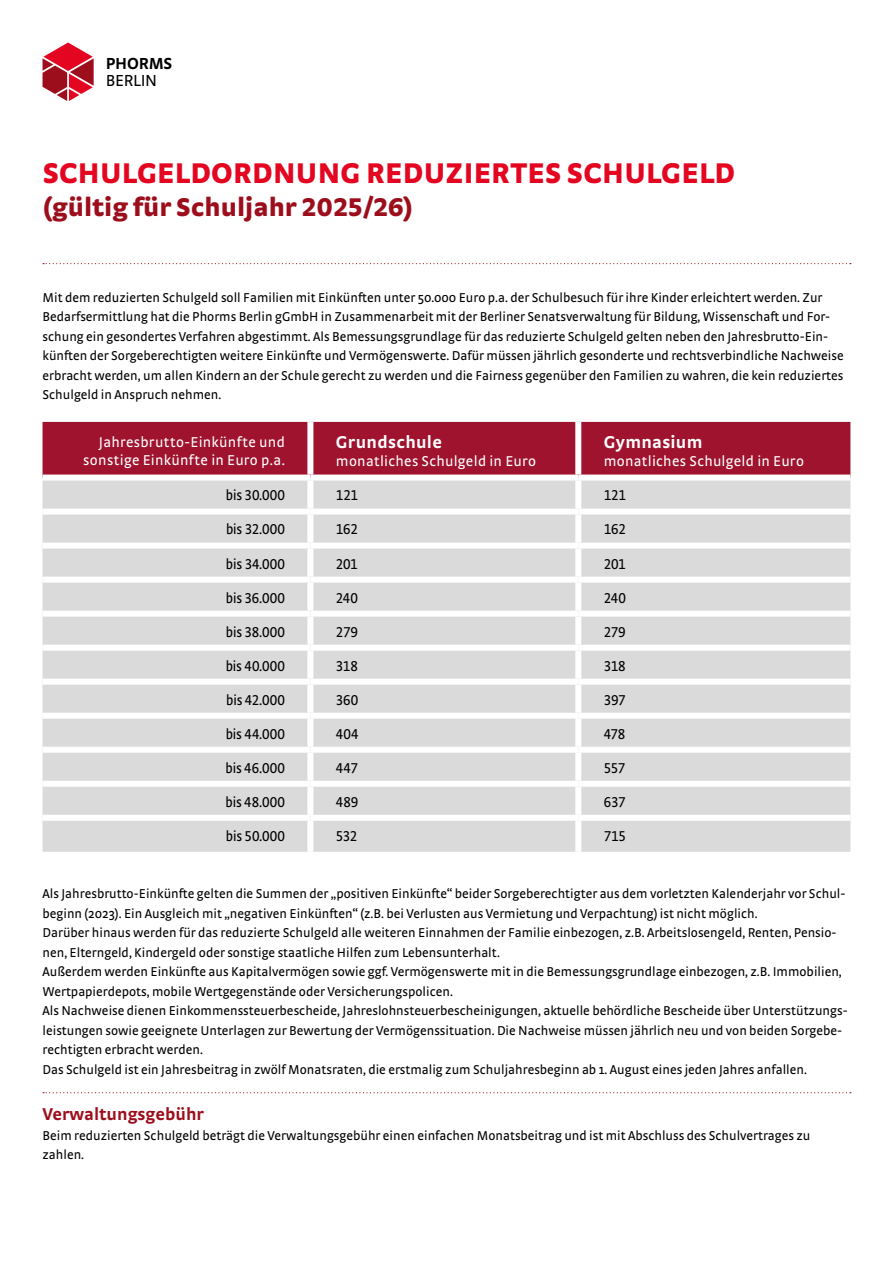
<style>
.page{position:relative;width:893px;height:1263px;background:#fff}
.page>*{position:absolute;margin:0;border:0;box-sizing:border-box;transform-origin:0 0}
.t1{font:900 30px "Strada OT";letter-spacing:.01em;color:#e40521}
.t2{font:900 27px "Strada OT";color:#9d0e1c}
.t3{font:700 18px "Strada OT";letter-spacing:.015em;color:#fff}
.t4{font:700 18px "Strada OT";color:#9d0e1c}
.t5{font:700 16.8px "Strada OT";letter-spacing:-.015em;color:#000}
.t6{font:16.8px "Strada OT";letter-spacing:-.02em;color:#000}
.t7{font:condensed 15px "Strada OT";letter-spacing:-.005em;color:#000}
.t8{font:15px/18px "Strada OT";letter-spacing:.02em;color:#fff;text-align:right}
.t9{font:13.5px/19.5px "Strada OT";color:#000}
</style>
<div class="page">
<svg style="left:43px;top:263px;width:808px;height:1px"></svg>
<div style="left:43px;top:422px;width:807px;height:52px;background:#9f132e"></div>
<div style="left:43px;top:480px;width:807px;height:372px;background:#dadada"></div>
<div style="left:307px;top:422px;width:6px;height:52px;background:#fff"></div>
<div style="left:307px;top:480px;width:6px;height:29px;background:#fff"></div>
<div style="left:307px;top:515px;width:6px;height:28px;background:#fff"></div>
<div style="left:307px;top:549px;width:6px;height:28px;background:#fff"></div>
<div style="left:307px;top:583px;width:6px;height:28px;background:#fff"></div>
<div style="left:307px;top:617px;width:6px;height:28px;background:#fff"></div>
<div style="left:307px;top:651px;width:6px;height:28px;background:#fff"></div>
<div style="left:307px;top:685px;width:6px;height:28px;background:#fff"></div>
<div style="left:307px;top:719px;width:6px;height:28px;background:#fff"></div>
<div style="left:307px;top:753px;width:6px;height:28px;background:#fff"></div>
<div style="left:307px;top:787px;width:6px;height:28px;background:#fff"></div>
<div style="left:307px;top:821px;width:6px;height:31px;background:#fff"></div>
<div style="left:575px;top:422px;width:6px;height:52px;background:#fff"></div>
<div style="left:575px;top:480px;width:6px;height:29px;background:#fff"></div>
<div style="left:575px;top:515px;width:6px;height:28px;background:#fff"></div>
<div style="left:575px;top:549px;width:6px;height:28px;background:#fff"></div>
<div style="left:575px;top:583px;width:6px;height:28px;background:#fff"></div>
<div style="left:575px;top:617px;width:6px;height:28px;background:#fff"></div>
<div style="left:575px;top:651px;width:6px;height:28px;background:#fff"></div>
<div style="left:575px;top:685px;width:6px;height:28px;background:#fff"></div>
<div style="left:575px;top:719px;width:6px;height:28px;background:#fff"></div>
<div style="left:575px;top:753px;width:6px;height:28px;background:#fff"></div>
<div style="left:575px;top:787px;width:6px;height:28px;background:#fff"></div>
<div style="left:575px;top:821px;width:6px;height:31px;background:#fff"></div>
<div style="left:43px;top:509px;width:267px;height:6px;background:#fff"></div>
<div style="left:310px;top:509px;width:268px;height:6px;background:#fff"></div>
<div style="left:578px;top:509px;width:272px;height:6px;background:#fff"></div>
<div style="left:43px;top:543px;width:267px;height:6px;background:#fff"></div>
<div style="left:310px;top:543px;width:268px;height:6px;background:#fff"></div>
<div style="left:578px;top:543px;width:272px;height:6px;background:#fff"></div>
<div style="left:43px;top:577px;width:267px;height:6px;background:#fff"></div>
<div style="left:310px;top:577px;width:268px;height:6px;background:#fff"></div>
<div style="left:578px;top:577px;width:272px;height:6px;background:#fff"></div>
<div style="left:43px;top:611px;width:267px;height:6px;background:#fff"></div>
<div style="left:310px;top:611px;width:268px;height:6px;background:#fff"></div>
<div style="left:578px;top:611px;width:272px;height:6px;background:#fff"></div>
<div style="left:43px;top:645px;width:267px;height:6px;background:#fff"></div>
<div style="left:310px;top:645px;width:268px;height:6px;background:#fff"></div>
<div style="left:578px;top:645px;width:272px;height:6px;background:#fff"></div>
<div style="left:43px;top:679px;width:267px;height:6px;background:#fff"></div>
<div style="left:310px;top:679px;width:268px;height:6px;background:#fff"></div>
<div style="left:578px;top:679px;width:272px;height:6px;background:#fff"></div>
<div style="left:43px;top:713px;width:267px;height:6px;background:#fff"></div>
<div style="left:310px;top:713px;width:268px;height:6px;background:#fff"></div>
<div style="left:578px;top:713px;width:272px;height:6px;background:#fff"></div>
<div style="left:43px;top:747px;width:267px;height:6px;background:#fff"></div>
<div style="left:310px;top:747px;width:268px;height:6px;background:#fff"></div>
<div style="left:578px;top:747px;width:272px;height:6px;background:#fff"></div>
<div style="left:43px;top:781px;width:267px;height:6px;background:#fff"></div>
<div style="left:310px;top:781px;width:268px;height:6px;background:#fff"></div>
<div style="left:578px;top:781px;width:272px;height:6px;background:#fff"></div>
<div style="left:43px;top:815px;width:267px;height:6px;background:#fff"></div>
<div style="left:310px;top:815px;width:268px;height:6px;background:#fff"></div>
<div style="left:578px;top:815px;width:272px;height:6px;background:#fff"></div>
<svg style="left:43px;top:1092px;width:808px;height:1px"></svg>
<svg style="left:43px;top:43px;width:51px;height:58px"></svg>
<p class="t5" style="left:106px;top:54px;width:68px">PHORMS</p>
<p class="t6" style="left:106px;top:71px;width:53px">BERLIN</p>
<h1 class="t1" style="left:43px;top:154px;width:694px">SCHULGELDORDNUNG REDUZIERTES SCHULGELD</h1>
<h2 class="t2" style="left:43px;top:190px;width:372px">(gültig für Schuljahr 2025/26)</h2>
<p class="t9" style="left:43px;top:288px;width:803px">Mit dem reduzierten Schulgeld soll Familien mit Einkünften unter 50.000 Euro p.a. der Schulbesuch für ihre Kinder erleichtert werden. Zur Bedarfsermittlung hat die Phorms Berlin gGmbH in Zusammenarbeit mit der Berliner Senatsverwaltung für Bildung, Wissenschaft und For&shy;schung ein gesondertes Verfahren abgestimmt. Als Bemessungsgrundlage für das reduzierte Schulgeld gelten neben den Jahresbrutto-Ein&shy;künften der Sorgeberechtigten weitere Einkünfte und Vermögenswerte. Dafür müssen jährlich gesonderte und rechtsverbindliche Nachweise erbracht werden, um allen Kindern an der Schule gerecht zu werden und die Fairness gegenüber den Familien zu wahren, die kein reduziertes Schulgeld in Anspruch nehmen.</p>
<p class="t8" style="left:83px;top:433px;width:203px">Jahresbrutto-Einkünfte und sonstige Einkünfte in Euro p.a.</p>
<h3 class="t3" style="left:336px;top:431px;width:108px">Grundschule</h3>
<h3 class="t3" style="left:604px;top:431px;width:100px">Gymnasium</h3>
<p class="t8" style="left:604px;top:452px;width:202px">monatliches Schulgeld in Euro</p>
<p class="t8" style="left:336px;top:452px;width:202px">monatliches Schulgeld in Euro</p>
<p class="t7" style="left:226px;top:487px;width:60px">bis 30.000</p>
<p class="t7" style="left:336px;top:487px;width:24px">121</p>
<p class="t7" style="left:604px;top:487px;width:24px">121</p>
<p class="t7" style="left:226px;top:521px;width:60px">bis 32.000</p>
<p class="t7" style="left:336px;top:521px;width:24px">162</p>
<p class="t7" style="left:604px;top:521px;width:24px">162</p>
<p class="t7" style="left:226px;top:555px;width:60px">bis 34.000</p>
<p class="t7" style="left:336px;top:555px;width:23px">201</p>
<p class="t7" style="left:604px;top:555px;width:23px">201</p>
<p class="t7" style="left:226px;top:589px;width:60px">bis 36.000</p>
<p class="t7" style="left:336px;top:589px;width:24px">240</p>
<p class="t7" style="left:604px;top:589px;width:24px">240</p>
<p class="t7" style="left:226px;top:623px;width:61px">bis 38.000</p>
<p class="t7" style="left:336px;top:623px;width:23px">279</p>
<p class="t7" style="left:604px;top:623px;width:23px">279</p>
<p class="t7" style="left:226px;top:657px;width:61px">bis 40.000</p>
<p class="t7" style="left:336px;top:657px;width:23px">318</p>
<p class="t7" style="left:604px;top:657px;width:23px">318</p>
<p class="t7" style="left:226px;top:691px;width:60px">bis 42.000</p>
<p class="t7" style="left:336px;top:691px;width:24px">360</p>
<p class="t7" style="left:604px;top:691px;width:23px">397</p>
<p class="t7" style="left:226px;top:725px;width:61px">bis 44.000</p>
<p class="t7" style="left:336px;top:725px;width:24px">404</p>
<p class="t7" style="left:604px;top:725px;width:23px">478</p>
<p class="t7" style="left:226px;top:759px;width:61px">bis 46.000</p>
<p class="t7" style="left:336px;top:759px;width:24px">447</p>
<p class="t7" style="left:604px;top:759px;width:23px">557</p>
<p class="t7" style="left:226px;top:793px;width:61px">bis 48.000</p>
<p class="t7" style="left:336px;top:793px;width:24px">489</p>
<p class="t7" style="left:604px;top:793px;width:23px">637</p>
<p class="t7" style="left:226px;top:827px;width:60px">bis 50.000</p>
<p class="t7" style="left:336px;top:827px;width:23px">532</p>
<p class="t7" style="left:604px;top:827px;width:24px">715</p>
<p class="t9" style="left:43px;top:884px;width:807px">Als Jahresbrutto-Einkünfte gelten die Summen der „positiven Einkünfte“ beider Sorgeberechtigter aus dem vorletzten Kalenderjahr vor Schul&shy;beginn (2023). Ein Ausgleich mit „negativen Einkünften“ (z.B. bei Verlusten aus Vermietung und Verpachtung) ist nicht möglich.<br>Darüber hinaus werden für das reduzierte Schulgeld alle weiteren Einnahmen der Familie einbezogen, z.B. Arbeitslosengeld, Renten, Pensio&shy;nen, Elterngeld, Kindergeld oder sonstige staatliche Hilfen zum Lebensunterhalt.<br>Außerdem werden Einkünfte aus Kapitalvermögen sowie ggf. Vermögenswerte mit in die Bemessungsgrundlage einbezogen, z.B. Immobilien, Wertpapierdepots, mobile Wertgegenstände oder Versicherungspolicen.<br>Als Nachweise dienen Einkommenssteuerbescheide, Jahreslohnsteuerbescheinigungen, aktuelle behördliche Bescheide über Unterstützungs&shy;leistungen sowie geeignete Unterlagen zur Bewertung der Vermögenssituation. Die Nachweise müssen jährlich neu und von beiden Sorgebe&shy;rechtigten erbracht werden.<br>Das Schulgeld ist ein Jahresbeitrag in zwölf Monatsraten, die erstmalig zum Schuljahresbeginn ab 1. August eines jeden Jahres anfallen.</p>
<h3 class="t4" style="left:43px;top:1103px;width:163px">Verwaltungsgebühr</h3>
<p class="t9" style="left:43px;top:1126px;width:769px">Beim reduzierten Schulgeld beträgt die Verwaltungsgebühr einen einfachen Monatsbeitrag und ist mit Abschluss des Schulvertrages zu zahlen.</p>
</div>
